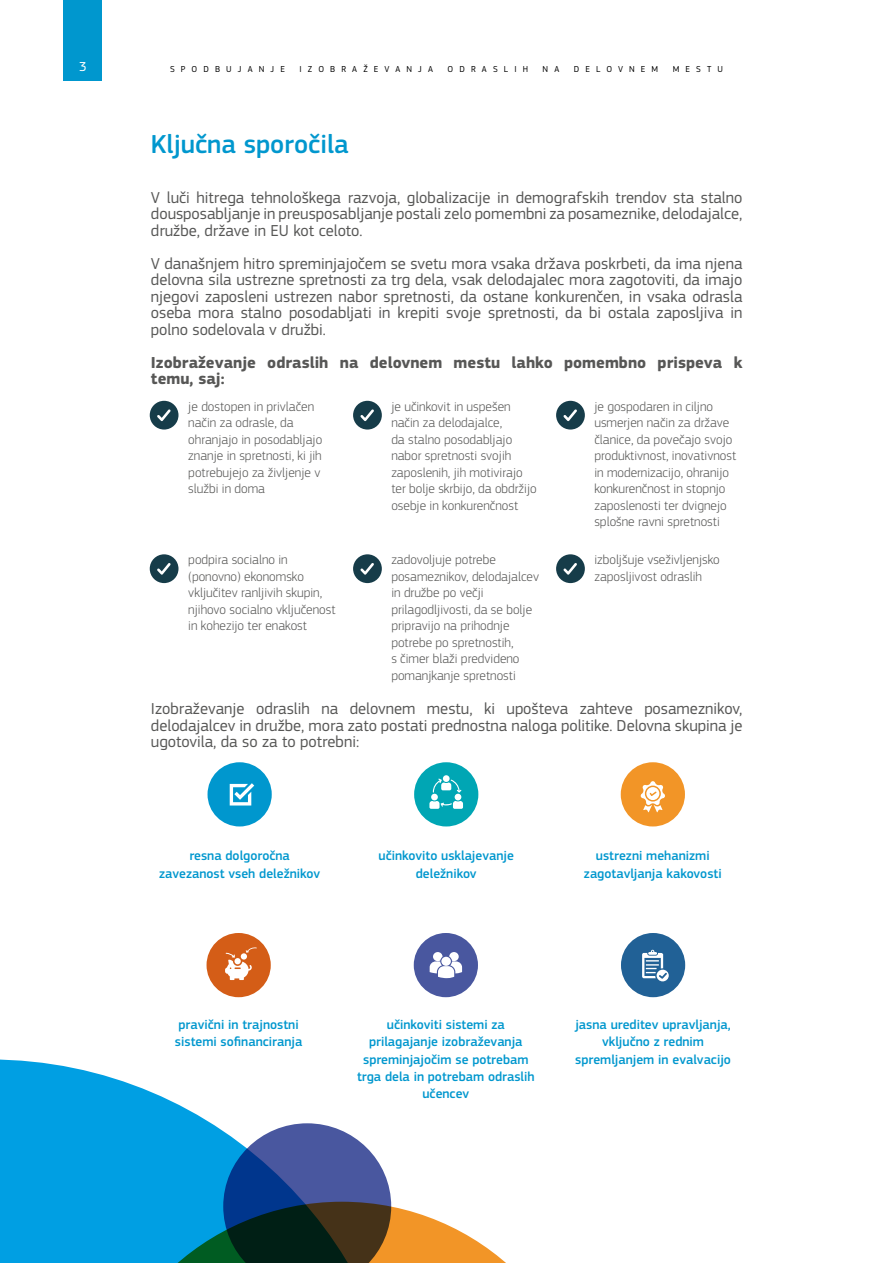
<style>
.page{position:relative;width:893px;height:1263px;background:#fff}
.page>*{position:absolute;margin:0;border:0;box-sizing:border-box;transform-origin:0 0}
.H1_-_Blue{font:500 27px "EC Square Sans Pro";color:#0097ce}
.H1_-_Blue-2{font:16.5px/16.5px "EC Square Sans Pro";color:#575756;text-align:justify}
.H1_-_Blue-3{font:700 16.5px/16.5px "EC Square Sans Pro";color:#575756}
.t1{font:300 13.5px/16.5px "EC Square Sans Pro";color:#575756}
.Body_text{font:500 13.5px/17.2px "EC Square Sans Pro";color:#0097ce;text-align:center}
.t2{font:13.5px "EC Square Sans Pro";color:#fff}
.t3{font:9px "EC Square Sans Pro";letter-spacing:.68em;color:#000}
</style>
<div class="page">
<svg style="left:0;top:1059px;width:211px;height:204px;fill:#009fe3"></svg>
<svg style="left:91px;top:1123px;width:415px;height:140px"></svg>
<div style="left:150px;top:554px;width:28px;height:29px;background:#163c49;border-radius:50%"></div>
<svg style="left:157px;top:563px;width:14px;height:12px"></svg>
<div style="left:150px;top:401px;width:28px;height:29px;background:#163c49;border-radius:50%"></div>
<svg style="left:157px;top:409px;width:14px;height:12px"></svg>
<div style="left:353px;top:401px;width:29px;height:29px;background:#163c49;border-radius:50%"></div>
<svg style="left:360px;top:409px;width:14px;height:12px"></svg>
<div style="left:353px;top:554px;width:29px;height:29px;background:#163c49;border-radius:50%"></div>
<svg style="left:360px;top:563px;width:14px;height:12px"></svg>
<div style="left:556px;top:554px;width:29px;height:29px;background:#163c49;border-radius:50%"></div>
<svg style="left:563px;top:563px;width:14px;height:12px"></svg>
<div style="left:556px;top:401px;width:29px;height:29px;background:#163c49;border-radius:50%"></div>
<svg style="left:563px;top:409px;width:14px;height:12px"></svg>
<div style="left:414px;top:933px;width:64px;height:64px;background:#49579f;border-radius:50%"></div>
<svg style="left:430px;top:952px;width:32px;height:26px"></svg>
<div style="left:621px;top:762px;width:64px;height:64px;background:#f29527;border-radius:50%"></div>
<svg style="left:641px;top:781px;width:24px;height:31px"></svg>
<div style="left:621px;top:933px;width:64px;height:64px;background:#216196;border-radius:50%"></div>
<svg style="left:642px;top:950px;width:27px;height:31px"></svg>
<div style="left:414px;top:762px;width:64px;height:64px;background:#00a6b4;border-radius:50%"></div>
<div style="left:443px;top:775px;width:7px;height:7px;background:#fff;border-radius:50%"></div>
<svg style="left:429px;top:778px;width:34px;height:31px"></svg>
<div style="left:208px;top:762px;width:64px;height:64px;background:#0097ce;border-radius:50%"></div>
<svg style="left:230px;top:783px;width:24px;height:22px"></svg>
<div style="left:207px;top:933px;width:64px;height:64px;background:#d45d17;border-radius:50%"></div>
<svg style="left:225px;top:947px;width:32px;height:33px"></svg>
<div style="left:64px;top:0;width:38px;height:81px;background:#0097ce"></div>
<p class="t2" style="left:79px;top:59px;width:9px">3</p>
<p class="t3" style="left:170px;top:64px;width:117px">SPODBUJANJE</p>
<p class="t3" style="left:300px;top:64px;width:135px">IZOBRAŽEVANJA</p>
<p class="t3" style="left:448px;top:64px;width:82px">ODRASLIH</p>
<p class="t3" style="left:543px;top:64px;width:18px">N A</p>
<p class="t3" style="left:574px;top:64px;width:86px">DELOVNEM</p>
<p class="t3" style="left:673px;top:64px;width:52px">MESTU</p>
<p class="H1_-_Blue" style="left:151px;top:128px;width:199px">Ključna sporočila</p>
<p class="H1_-_Blue-2" style="left:151px;top:189px;width:593px">V luči hitrega tehnološkega razvoja, globalizacije in demografskih trendov sta stalno dousposabljanje in preusposabljanje postali zelo pomembni za posameznike, delodajalce, družbe, države in EU kot celoto.</p>
<p class="H1_-_Blue-2" style="left:151px;top:255px;width:593px">V današnjem hitro spreminjajočem se svetu mora vsaka država poskrbeti, da ima njena delovna sila ustrezne spretnosti za trg dela, vsak delodajalec mora zagotoviti, da imajo njegovi zaposleni ustrezen nabor spretnosti, da ostane konkurenčen, in vsaka odrasla oseba mora stalno posodabljati in krepiti svoje spretnosti, da bi ostala zaposljiva in polno sodelovala v družbi.</p>
<p class="H1_-_Blue-3" style="left:151px;top:354px;width:593px">Izobraževanje odraslih na delovnem mestu lahko pomembno prispeva k temu, saj:</p>
<p class="t1" style="left:188px;top:398px;width:135px;text-indent:-17px">• je dostopen in privlačen način za odrasle, da ohranjajo in posodabljajo znanje in spretnosti, ki jih potrebujejo za življenje v službi in doma</p>
<p class="t1" style="left:391px;top:398px;width:147px;text-indent:-17px">• je učinkovit in uspešen način za delodajalce,<br>da stalno posodabljajo nabor spretnosti svojih zaposlenih, jih motivirajo ter bolje skrbijo, da obdržijo osebje in konkurenčnost</p>
<p class="t1" style="left:594px;top:398px;width:143px;text-indent:-17px">• je gospodaren in ciljno usmerjen način za države članice, da povečajo svojo produktivnost, inovativnost in modernizacijo, ohranijo konkurenčnost in stopnjo zaposlenosti ter dvignejo splošne ravni spretnosti</p>
<p class="t1" style="left:188px;top:552px;width:149px;text-indent:-17px">• podpira socialno in (ponovno) ekonomsko vključitev ranljivih skupin, njihovo socialno vključenost in kohezijo ter enakost</p>
<p class="t1" style="left:391px;top:552px;width:149px;text-indent:-17px">• zadovoljuje potrebe posameznikov, delodajalcev in družbe po večji prilagodljivosti, da se bolje pripravijo na prihodnje potrebe po spretnostih,<br>s čimer blaži predvideno pomanjkanje spretnosti</p>
<p class="t1" style="left:577px;top:552px;width:144px;text-align:center">• izboljšuje vseživljenjsko zaposljivost odraslih</p>
<p class="H1_-_Blue-2" style="left:151px;top:700px;width:593px">Izobraževanje odraslih na delovnem mestu, ki upošteva zahteve posameznikov, delodajalcev in družbe, mora zato postati prednostna naloga politike. Delovna skupina je ugotovila, da so za to potrebni:</p>
<p class="Body_text" style="left:159px;top:847px;width:163px">resna dolgoročna zavezanost vseh deležnikov</p>
<p class="Body_text" style="left:379px;top:847px;width:137px">učinkovito usklajevanje deležnikov</p>
<p class="Body_text" style="left:584px;top:847px;width:139px">ustrezni mehanizmi zagotavljanja kakovosti</p>
<p class="Body_text" style="left:175px;top:1016px;width:129px;text-align:left">pravični in trajnostni sistemi sofinanciranja</p>
<p class="Body_text" style="left:357px;top:1016px;width:179px">učinkoviti sistemi za prilagajanje izobraževanja spreminjajočim se potrebam trga dela in potrebam odraslih učencev</p>
<p class="Body_text" style="left:575px;top:1016px;width:157px">jasna ureditev upravljanja, vključno z rednim spremljanjem in evalvacijo</p>
</div>
